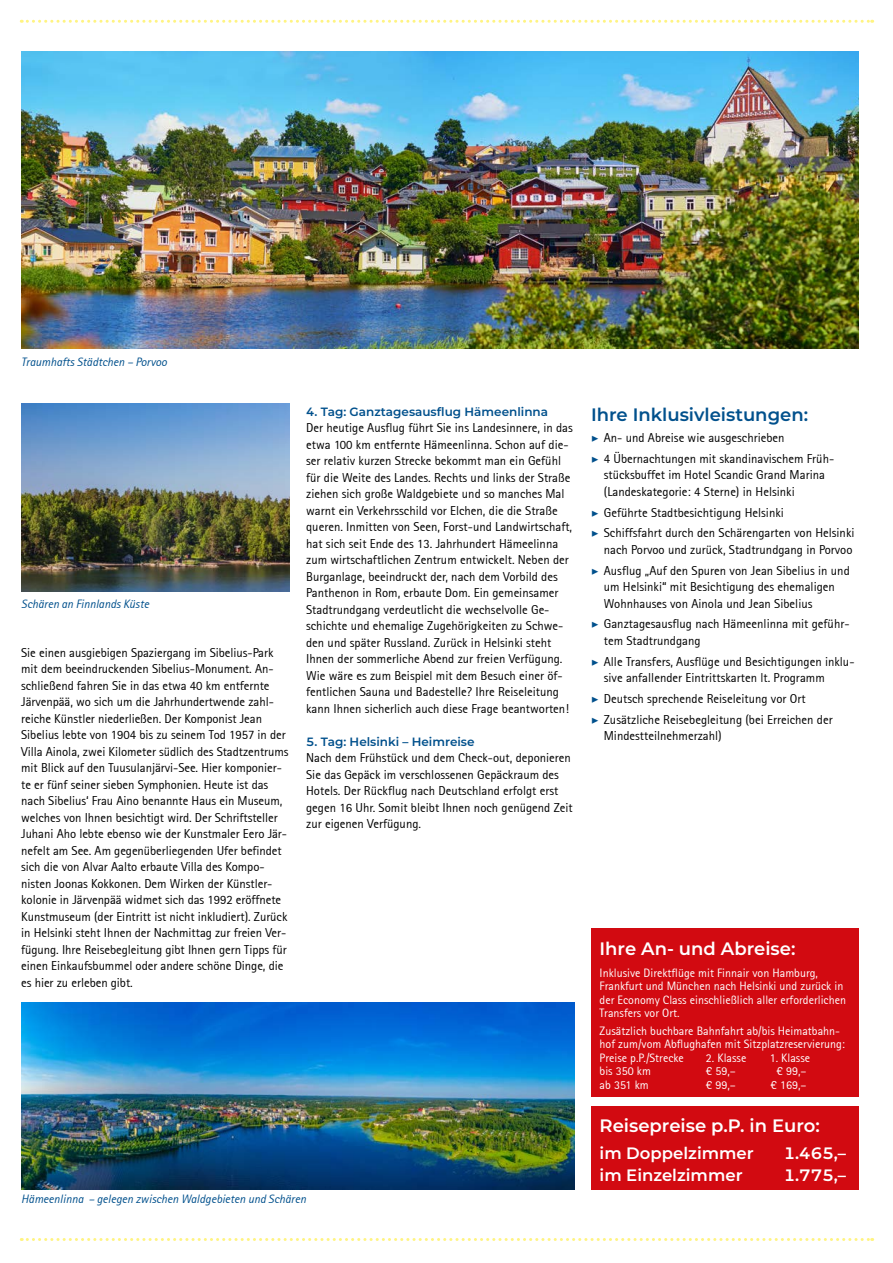
<style>
.page{position:relative;width:893px;height:1263px;background:#fff}
.page>*{position:absolute;margin:0;border:0;box-sizing:border-box;transform-origin:0 0}
.t1{font:600 18px "Montserrat";color:#fff}
.t2{font:600 18px "Montserrat";color:#00508c}
.t3{font:600 16.5px "Montserrat";color:#fff}
.t4{font:12.75px/16.5px "Rotis Sans Serif";color:#000}
.t5{font:12px/13.5px "Rotis Sans Serif";color:#fff}
.t6{font:italic 12px "Rotis Sans Serif";color:#00508c}
.t7{font:600 12px "Montserrat";color:#00508c}
.s1{font-family:"Minion Pro";font-weight:700;font-style:italic;color:#00508c}
</style>
<div class="page">
<svg style="left:21px;top:20px;width:852px;height:3px"></svg>
<svg style="left:21px;top:1238px;width:852px;height:3px"></svg>
<img style="left:21px;top:1002px;width:553px;height:187px">
<img style="left:21px;top:51px;width:838px;height:298px">
<img style="left:21px;top:404px;width:268px;height:187px">
<div style="left:591px;top:1106px;width:268px;height:83px;background:#d20a11"></div>
<div style="left:591px;top:929px;width:268px;height:168px;background:#d20a11"></div>
<p class="t6" style="left:21px;top:354px;width:147px">Traumhafts Städtchen – Porvoo</p>
<p class="t6" style="left:21px;top:597px;width:129px">Schären an Finnlands Küste</p>
<p class="t4" style="left:21px;top:644px;width:269px">Sie einen ausgiebigen Spaziergang im Sibelius-Park mit dem beeindruckenden Sibelius-Monument. An&shy;schließend fahren Sie in das etwa 40 km entfernte Järvenpää, wo sich um die Jahrhundertwende zahl&shy;reiche Künstler niederließen. Der Komponist Jean Sibelius lebte von 1904 bis zu seinem Tod 1957 in der Villa Ainola, zwei Kilometer südlich des Stadtzentrums mit Blick auf den Tuusulanjärvi-See. Hier komponier&shy;te er fünf seiner sieben Symphonien. Heute ist das nach Sibelius‘ Frau Aino benannte Haus ein Museum, welches von Ihnen besichtigt wird. Der Schriftsteller Juhani Aho lebte ebenso wie der Kunstmaler Eero Jär&shy;nefelt am See. Am gegenüberliegenden Ufer befindet sich die von Alvar Aalto erbaute Villa des Kompo&shy;nisten Joonas Kokkonen. Dem Wirken der Künstler&shy;kolonie in Järvenpää widmet sich das 1992 eröffnete Kunstmuseum (der Eintritt ist nicht inkludiert). Zurück in Helsinki steht Ihnen der Nachmittag zur freien Ver&shy;fügung. Ihre Reisebegleitung gibt Ihnen gern Tipps für einen Einkaufsbummel oder andere schöne Dinge, die es hier zu erleben gibt.</p>
<p class="t7" style="left:306px;top:403px;width:243px">4. Tag: Ganztagesausflug Hämeenlinna</p>
<p class="t4" style="left:306px;top:419px;width:268px">Der heutige Ausflug führt Sie ins Landesinnere, in das etwa 100 km entfernte Hämeenlinna. Schon auf die&shy;ser relativ kurzen Strecke bekommt man ein Gefühl für die Weite des Landes. Rechts und links der Straße ziehen sich große Waldgebiete und so manches Mal warnt ein Verkehrsschild vor Elchen, die die Straße queren. Inmitten von Seen, Forst-und Landwirtschaft, hat sich seit Ende des 13. Jahrhundert Hämeelinna zum wirtschaftlichen Zentrum entwickelt. Neben der Burganlage, beeindruckt der, nach dem Vorbild des Panthenon in Rom, erbaute Dom. Ein gemeinsamer Stadtrundgang verdeutlicht die wechselvolle Ge&shy;schichte und ehemalige Zugehörigkeiten zu Schwe&shy;den und später Russland. Zurück in Helsinki steht Ihnen der sommerliche Abend zur freien Verfügung.<br>Wie wäre es zum Beispiel mit dem Besuch einer öf&shy;fentlichen Sauna und Badestelle? Ihre Reiseleitung kann Ihnen sicherlich auch diese Frage beantworten!</p>
<p class="t7" style="left:306px;top:733px;width:170px">5. Tag: Helsinki – Heimreise</p>
<p class="t4" style="left:306px;top:749px;width:268px">Nach dem Frühstück und dem Check-out, deponieren Sie das Gepäck im verschlossenen Gepäckraum des Hotels. Der Rückflug nach Deutschland erfolgt erst gegen 16 Uhr. Somit bleibt Ihnen noch genügend Zeit zur eigenen Verfügung.</p>
<p class="t6" style="left:21px;top:1192px;width:286px">Hämeenlinna – gelegen zwischen Waldgebieten und Schären</p>
<h1 class="t2" style="left:591px;top:402px;width:219px">Ihre Inklusivleistungen:</h1>
<p class="t4" style="left:591px;top:427px;width:245px;line-height:20.7px"><span class="s1">▶</span> An- und Abreise wie ausgeschrieben<br><span class="s1">▶</span> 4 Übernachtungen mit skandinavischem Früh-</p>
<p class="t4" style="left:604px;top:467px;width:223px">stücksbuffet im Hotel Scandic Grand Marina (Landeskategorie: 4 Sterne) in Helsinki</p>
<p class="t4" style="left:591px;top:502px;width:265px;line-height:20.7px"><span class="s1">▶</span> Geführte Stadtbesichtigung Helsinki<br><span class="s1">▶</span> Schiffsfahrt durch den Schärengarten von Helsinki</p>
<p class="t4" style="left:591px;top:539px;width:263px;line-height:20.7px;text-align:right">nach Porvoo und zurück, Stadtrundgang in Porvoo<br><span class="s1">▶</span> Ausflug „Auf den Spuren von Jean Sibelius in und</p>
<p class="t4" style="left:604px;top:578px;width:233px">um Helsinki“ mit Besichtigung des ehemaligen<br>Wohnhauses von Ainola und Jean Sibelius</p>
<p class="t4" style="left:604px;top:616px;width:247px;text-indent:-13px"><span class="s1">▶</span> Ganztagesausflug nach Hämeenlinna mit geführ&shy;tem Stadtrundgang</p>
<p class="t4" style="left:604px;top:653px;width:252px;text-indent:-13px"><span class="s1">▶</span> Alle Transfers, Ausflüge und Besichtigungen inklu&shy;sive anfallender Eintrittskarten lt. Programm</p>
<p class="t4" style="left:591px;top:688px;width:243px;line-height:20.7px"><span class="s1">▶</span> Deutsch sprechende Reiseleitung vor Ort<br><span class="s1">▶</span> Zusätzliche Reisebegleitung (bei Erreichen der</p>
<p class="t4" style="left:604px;top:728px;width:120px">Mindestteilnehmerzahl)</p>
<h1 class="t1" style="left:600px;top:935px;width:197px">Ihre An- und Abreise:</h1>
<p class="t5" style="left:600px;top:966px;width:248px">Inklusive Direktflüge mit Finnair von Hamburg, Frankfurt und München nach Helsinki und zurück in der Economy Class einschließlich aller erforderlichen Transfers vor Ort.</p>
<p class="t5" style="left:600px;top:1024px;width:247px">Zusätzlich buchbare Bahnfahrt ab/bis Heimatbahn&shy;hof zum/vom Abflughafen mit Sitzplatzreservierung:<br>Preise p.P./Strecke</p>
<p class="t5" style="left:706px;top:1051px;width:42px">2. Klasse</p>
<p class="t5" style="left:770px;top:1051px;width:42px">1. Klasse</p>
<p class="t5" style="left:600px;top:1064px;width:53px">bis 350 km</p>
<p class="t5" style="left:706px;top:1064px;width:31px">€ 59,–</p>
<p class="t5" style="left:777px;top:1064px;width:31px">€ 99,–</p>
<p class="t5" style="left:600px;top:1078px;width:51px">ab 351 km</p>
<p class="t5" style="left:706px;top:1078px;width:31px">€ 99,–</p>
<p class="t5" style="left:771px;top:1078px;width:37px">€ 169,–</p>
<h1 class="t1" style="left:600px;top:1113px;width:222px">Reisepreise p.P. in Euro:</h1>
<p class="t3" style="left:600px;top:1141px;width:156px">im Doppelzimmer</p>
<p class="t3" style="left:784px;top:1141px;width:64px">1.465,–</p>
<p class="t3" style="left:600px;top:1163px;width:145px">im Einzelzimmer</p>
<p class="t3" style="left:784px;top:1163px;width:64px">1.775,–</p>
</div>
